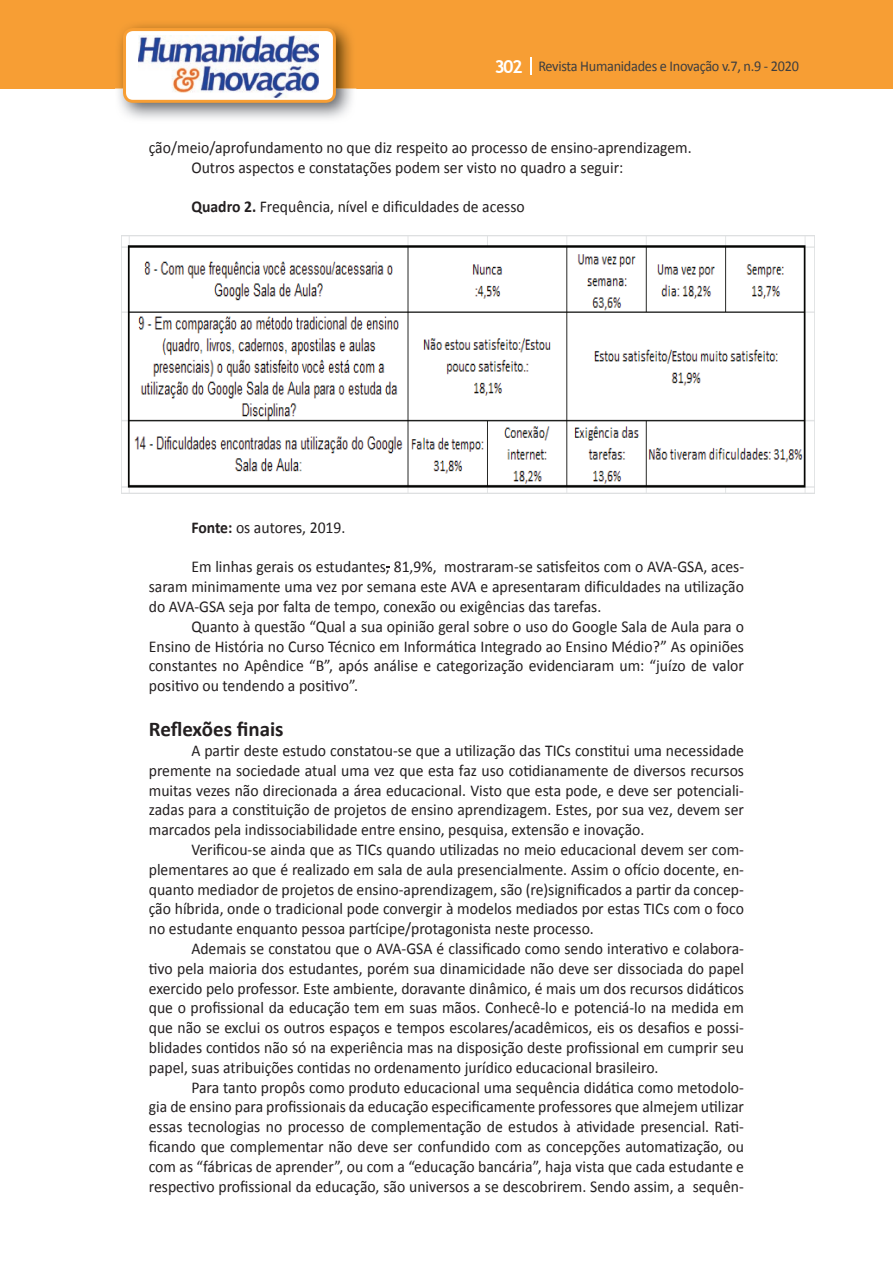
<style>
.page{position:relative;width:893px;height:1263px;background:#fff}
.page>*{position:absolute;margin:0;border:0;box-sizing:border-box;transform-origin:0 0}
.t1{font:700 21px "Calibri";color:#231f20}
.t2{font:16.5px/19.8px "Calibri";color:#231f20;text-align:justify;scale:.95 1}
.t3{font:15px "Calibri";letter-spacing:-.02em;color:#3e3e3f;scale:.95 1}
.s1{font-family:"Trebuchet MS";font-weight:700;font-size:18px;color:#fff}
.s2{font-weight:700}
</style>
<div class="page">
<div style="left:0;top:0;width:893px;height:88px;background:#f79e34"></div>
<svg style="left:530px;top:57px;width:2px;height:18px"></svg>
<img style="left:115px;top:24px;width:241px;height:95px">
<svg style="left:123px;top:28px;width:213px;height:75px"></svg>
<img style="left:121px;top:235px;width:693px;height:258px">
<p class="t3" style="left:495px;top:57px;width:322px"><span class="s1">302</span> Revista Humanidades e Inovação v.7, n.9 - 2020</p>
<p class="t2" style="left:191px;top:137px;width:528px;text-indent:-43px">ção/meio/aprofundamento no que diz respeito ao processo de ensino-aprendizagem.<br>Outros aspectos e constatações podem ser visto no quadro a seguir:</p>
<p class="t2" style="left:191px;top:197px;width:352px"><span class="s2">Quadro 2.</span> Frequência, nível e dificuldades de acesso</p>
<p class="t2" style="left:191px;top:517px;width:164px"><span class="s2">Fonte:</span> os autores, 2019.</p>
<p class="t2" style="left:149px;top:557px;width:628px;text-indent:43px">Em linhas gerais os estudantes, 81,9%, mostraram-se satisfeitos com o AVA-GSA, aces&shy;saram minimamente uma vez por semana este AVA e apresentaram dificuldades na utilização do AVA-GSA seja por falta de tempo, conexão ou exigências das tarefas.</p>
<p class="t2" style="left:149px;top:616px;width:628px;text-indent:43px">Quanto à questão “Qual a sua opinião geral sobre o uso do Google Sala de Aula para o Ensino de História no Curso Técnico em Informática Integrado ao Ensino Médio?” As opiniões constantes no Apêndice “B”, após análise e categorização evidenciaram um: “juízo de valor positivo ou tendendo a positivo”.</p>
<p class="t1" style="left:149px;top:716px;width:136px">Reflexões finais</p>
<p class="t2" style="left:149px;top:741px;width:628px;text-indent:43px">A partir deste estudo constatou-se que a utilização das TICs constitui uma necessidade premente na sociedade atual uma vez que esta faz uso cotidianamente de diversos recursos muitas vezes não direcionada a área educacional. Visto que esta pode, e deve ser potenciali&shy;zadas para a constituição de projetos de ensino aprendizagem. Estes, por sua vez, devem ser marcados pela indissociabilidade entre ensino, pesquisa, extensão e inovação.</p>
<p class="t2" style="left:149px;top:840px;width:628px;text-indent:43px">Verificou-se ainda que as TICs quando utilizadas no meio educacional devem ser com&shy;plementares ao que é realizado em sala de aula presencialmente. Assim o ofício docente, en&shy;quanto mediador de projetos de ensino-aprendizagem, são (re)significados a partir da concep&shy;ção híbrida, onde o tradicional pode convergir à modelos mediados por estas TICs com o foco no estudante enquanto pessoa partícipe/protagonista neste processo.</p>
<p class="t2" style="left:149px;top:939px;width:628px;text-indent:43px">Ademais se constatou que o AVA-GSA é classificado como sendo interativo e colabora&shy;tivo pela maioria dos estudantes, porém sua dinamicidade não deve ser dissociada do papel exercido pelo professor. Este ambiente, doravante dinâmico, é mais um dos recursos didáticos que o profissional da educação tem em suas mãos. Conhecê-lo e potenciá-lo na medida em que não se exclui os outros espaços e tempos escolares/acadêmicos, eis os desafios e possi&shy;blidades contidos não só na experiência mas na disposição deste profissional em cumprir seu papel, suas atribuições contidas no ordenamento jurídico educacional brasileiro.</p>
<p class="t2" style="left:149px;top:1077px;width:628px;text-indent:43px">Para tanto propôs como produto educacional uma sequência didática como metodolo&shy;gia de ensino para profissionais da educação especificamente professores que almejem utilizar essas tecnologias no processo de complementação de estudos à atividade presencial. Rati&shy;ficando que complementar não deve ser confundido com as concepções automatização, ou com as “fábricas de aprender”, ou com a “educação bancária”, haja vista que cada estudante e respectivo profissional da educação, são universos a se descobrirem. Sendo assim, a sequên-</p>
</div>
